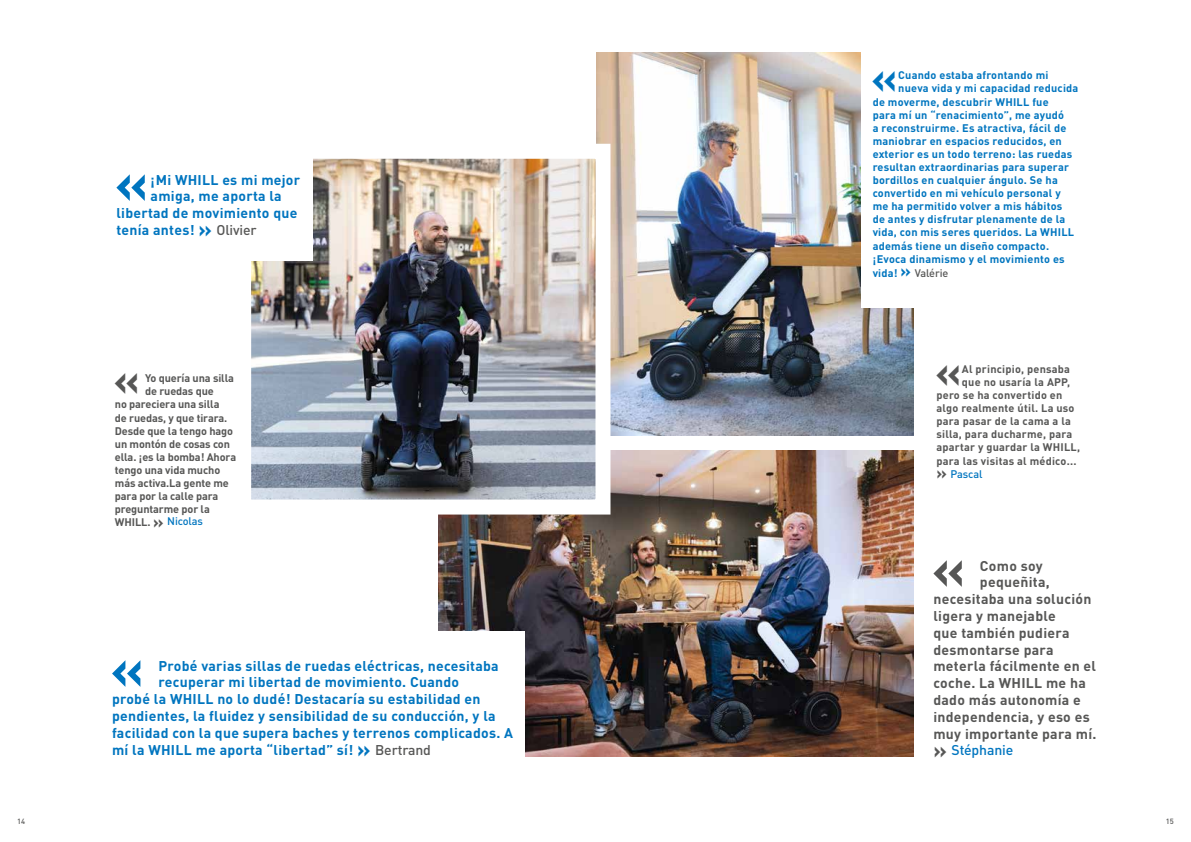
<style>
.page{position:relative;width:1191px;height:842px;background:#fff}
.page>*{position:absolute;margin:0;border:0;box-sizing:border-box;transform-origin:0 0}
.t1{font:700 53.7px "DIN Pro";color:#0075bf}
.t2{font:700 53.7px "DIN Pro";color:#575756}
.t3{font:700 41.8px "DIN Pro";color:#575756}
.t4{font:700 41.8px "DIN Pro";color:#0075bf}
.t5{font:700 14px "DIN Pro";letter-spacing:.02em;color:#0075bf}
.t6{font:700 14px "DIN Pro";letter-spacing:.02em;color:#575756}
.t7{font:500 14px "DIN Pro";letter-spacing:-.01em;color:#0075bf}
.t8{font:700 10.9px "DIN Pro";letter-spacing:.02em;color:#0075bf}
.t9{font:700 10.9px "DIN Pro";letter-spacing:-.01em;color:#575756}
.t10{font:700 10.9px "DIN Pro";letter-spacing:.02em;color:#575756}
.t11{font:500 10.9px "DIN Pro";letter-spacing:-.01em;color:#0075bf}
.t12{font:500 10.9px "DIN Pro";letter-spacing:-.01em;color:#575756}
.t13{font:500 7.5px "DIN Pro";color:#575756}
.s1{font-size:21.6px}
.s2{font-weight:500;color:#575756}
.s3{font-weight:700;color:#575756}
.s4{font-weight:700;font-size:16.8px;color:#575756}
.s5{font-weight:700;color:#0075bf}
.s6{font-weight:700;font-size:16.8px;color:#0075bf}
.s7{font-weight:700;font-size:21.6px;color:#575756}
</style>
<div class="page">
<img style="left:438px;top:451px;width:475px;height:306px">
<img style="left:596px;top:52px;width:317px;height:383px">
<div style="left:101px;top:631px;width:423px;height:147px;background:#fff"></div>
<div style="left:861px;top:38px;width:233px;height:270px;background:#fff"></div>
<img style="left:251px;top:136px;width:367px;height:386px">
<div style="left:105px;top:137px;width:207px;height:124px;background:#fff"></div>
<h1 class="t1" style="left:115px;top:138px;width:35px">«</h1>
<p class="t5" style="left:151px;top:168px;width:151px">¡Mi WHILL es mi mejor</p>
<p class="t5" style="left:151px;top:185px;width:133px">amiga, me aporta la</p>
<p class="t5" style="left:116px;top:201px;width:183px">libertad de movimiento que</p>
<p class="t5" style="left:116px;top:218px;width:142px">tenía antes! <span class="s1">»</span> <span class="s2">Olivier</span></p>
<h2 class="t3" style="left:113px;top:345px;width:28px">«</h2>
<p class="t9" style="left:145px;top:369px;width:90px">Yo quería una silla</p>
<p class="t9" style="left:145px;top:382px;width:70px">de ruedas que</p>
<p class="t9" style="left:115px;top:395px;width:106px">no pareciera una silla</p>
<p class="t9" style="left:115px;top:408px;width:114px">de ruedas, y que tirara.</p>
<p class="t9" style="left:115px;top:422px;width:120px">Desde que la tengo hago</p>
<p class="t9" style="left:115px;top:435px;width:117px">un montón de cosas con</p>
<p class="t9" style="left:115px;top:448px;width:123px">ella. ¡es la bomba! Ahora</p>
<p class="t9" style="left:115px;top:461px;width:107px">tengo una vida mucho</p>
<p class="t9" style="left:115px;top:474px;width:115px">más activa.La gente me</p>
<p class="t9" style="left:115px;top:487px;width:105px">para por la calle para</p>
<p class="t9" style="left:115px;top:500px;width:96px">preguntarme por la</p>
<p class="t11" style="left:115px;top:513px;width:90px"><span class="s3">WHILL.</span> <span class="s4">»</span> Nicolas</p>
<h1 class="t1" style="left:110px;top:624px;width:35px">«</h1>
<p class="t5" style="left:159px;top:654px;width:342px">Probé varias sillas de ruedas eléctricas, necesitaba</p>
<p class="t5" style="left:159px;top:671px;width:302px">recuperar mi libertad de movimiento. Cuando</p>
<p class="t5" style="left:112px;top:687px;width:370px">probé la WHILL no lo dudé! Destacaría su estabilidad en</p>
<p class="t5" style="left:112px;top:704px;width:385px">pendientes, la fluidez y sensibilidad de su conducción, y la</p>
<p class="t5" style="left:112px;top:721px;width:402px">facilidad con la que supera baches y terrenos complicados. A</p>
<p class="t5" style="left:112px;top:738px;width:320px">mí la WHILL me aporta “libertad” sí! <span class="s1">»</span> <span class="s2">Bertrand</span></p>
<h2 class="t4" style="left:871px;top:43px;width:28px">«</h2>
<p class="t8" style="left:898px;top:66px;width:152px">Cuando estaba afrontando mi</p>
<p class="t8" style="left:898px;top:79px;width:182px">nueva vida y mi capacidad reducida</p>
<p class="t8" style="left:872px;top:93px;width:177px">de moverme, descubrir WHILL fue</p>
<p class="t8" style="left:872px;top:106px;width:193px">para mí un “renacimiento”, me ayudó</p>
<p class="t8" style="left:872px;top:119px;width:195px">a reconstruirme. Es atractiva, fácil de</p>
<p class="t8" style="left:872px;top:132px;width:191px">maniobrar en espacios reducidos, en</p>
<p class="t8" style="left:872px;top:145px;width:201px">exterior es un todo terreno: las ruedas</p>
<p class="t8" style="left:872px;top:158px;width:198px">resultan extraordinarias para superar</p>
<p class="t8" style="left:872px;top:171px;width:187px">bordillos en cualquier ángulo. Se ha</p>
<p class="t8" style="left:872px;top:184px;width:190px">convertido en mi vehículo personal y</p>
<p class="t8" style="left:872px;top:197px;width:191px">me ha permitido volver a mis hábitos</p>
<p class="t8" style="left:872px;top:210px;width:194px">de antes y disfrutar plenamente de la</p>
<p class="t8" style="left:872px;top:223px;width:203px">vida, con mis seres queridos. La WHILL</p>
<p class="t8" style="left:872px;top:237px;width:178px">además tiene un diseño compacto.</p>
<p class="t8" style="left:872px;top:250px;width:193px">¡Evoca dinamismo y el movimiento es</p>
<p class="t12" style="left:872px;top:264px;width:77px"><span class="s5">vida!</span> <span class="s6">»</span> Valérie</p>
<h2 class="t3" style="left:935px;top:337px;width:28px">«</h2>
<p class="t10" style="left:962px;top:360px;width:110px">Al principio, pensaba</p>
<p class="t10" style="left:962px;top:373px;width:110px">que no usaría la APP,</p>
<p class="t10" style="left:936px;top:386px;width:127px">pero se ha convertido en</p>
<p class="t10" style="left:936px;top:399px;width:140px">algo realmente útil. La uso</p>
<p class="t10" style="left:936px;top:412px;width:136px">para pasar de la cama a la</p>
<p class="t10" style="left:936px;top:425px;width:137px">silla, para ducharme, para</p>
<p class="t10" style="left:936px;top:438px;width:145px">apartar y guardar la WHILL,</p>
<p class="t10" style="left:936px;top:451px;width:141px">para las visitas al médico...</p>
<p class="t11" style="left:936px;top:465px;width:47px"><span class="s4">»</span> Pascal</p>
<h1 class="t2" style="left:931px;top:524px;width:35px">«</h1>
<p class="t6" style="left:980px;top:554px;width:64px">Como soy</p>
<p class="t6" style="left:980px;top:571px;width:71px">pequeñita,</p>
<p class="t6" style="left:933px;top:587px;width:159px">necesitaba una solución</p>
<p class="t6" style="left:933px;top:604px;width:124px">ligera y manejable</p>
<p class="t6" style="left:933px;top:621px;width:138px">que también pudiera</p>
<p class="t6" style="left:933px;top:638px;width:122px">desmontarse para</p>
<p class="t6" style="left:933px;top:655px;width:164px">meterla fácilmente en el</p>
<p class="t6" style="left:933px;top:671px;width:154px">coche. La WHILL me ha</p>
<p class="t6" style="left:933px;top:688px;width:149px">dado más autonomía e</p>
<p class="t6" style="left:933px;top:705px;width:158px">independencia, y eso es</p>
<p class="t6" style="left:933px;top:722px;width:165px">muy importante para mí.</p>
<p class="t7" style="left:933px;top:739px;width:81px"><span class="s7">»</span> Stéphanie</p>
<p class="t13" style="left:17px;top:816px;width:9px">14</p>
<p class="t13" style="left:1165px;top:816px;width:9px">15</p>
</div>
